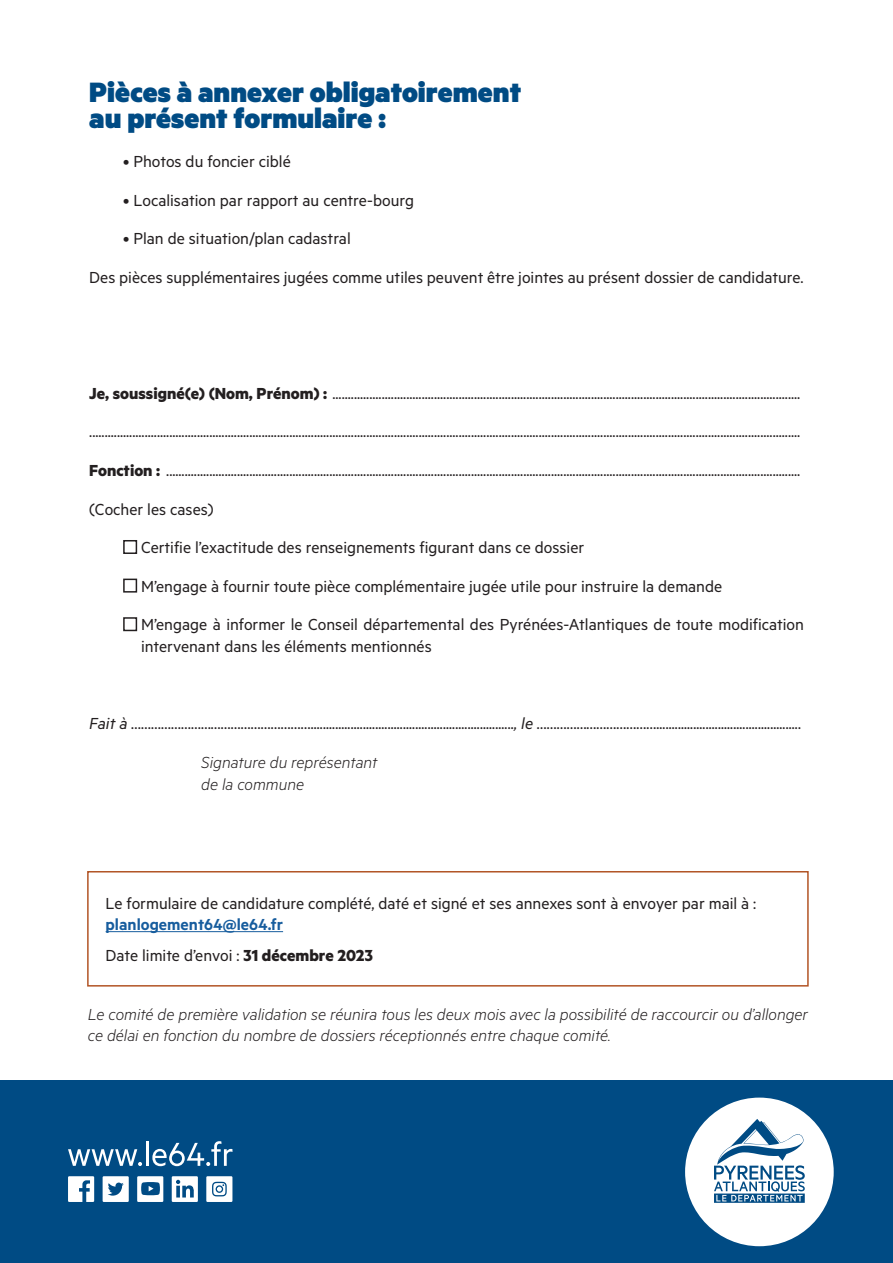
<style>
.page{position:relative;width:893px;height:1263px;background:#fff}
.page>*{position:absolute;margin:0;border:0;box-sizing:border-box;transform-origin:0 0}
.titre{font:900 31.5px "Metric";color:#004b84}
.Style_de_paragraphe{font:18px/21.6px "Metric";color:#231f20}
.t1{font:italic 300 18px/21.6px "Metric";color:#231f20}
.Style_de_paragraphe-2{font:italic 18px "Metric";color:#231f20}
.s1{font-weight:700}
.s2{font-weight:600;color:#175d9e}
</style>
<div class="page">
<div style="left:0;top:1080px;width:893px;height:183px;background:#004b84"></div>
<div style="left:685px;top:1097px;width:149px;height:149px;background:#fff;border-radius:50%"></div>
<svg style="left:714px;top:1119px;width:91px;height:84px"></svg>
<svg style="left:68px;top:1176px;width:26px;height:26px"></svg>
<svg style="left:103px;top:1176px;width:26px;height:26px"></svg>
<svg style="left:137px;top:1176px;width:26px;height:26px"></svg>
<svg style="left:172px;top:1176px;width:26px;height:26px"></svg>
<svg style="left:206px;top:1176px;width:26px;height:26px"></svg>
<svg style="left:68px;top:1149px;width:74px;height:17px"></svg>
<hr style="left:146px;top:1141px;width:3px;height:25px;background:#fff">
<svg style="left:152px;top:1141px;width:80px;height:25px"></svg>
<hr style="left:106px;top:931px;width:177px;height:1px;background:#175d9e">
<div style="left:87px;top:871px;width:722px;height:115px;border:2px solid #b25425"></div>
<p class="titre" style="left:89px;top:72px;width:433px">Pièces à annexer obligatoirement</p>
<p class="titre" style="left:89px;top:99px;width:298px">au présent formulaire :</p>
<p class="Style_de_paragraphe" style="left:123px;top:150px;width:169px">• Photos du foncier ciblé</p>
<p class="Style_de_paragraphe" style="left:123px;top:189px;width:292px">• Localisation par rapport au centre-bourg</p>
<p class="Style_de_paragraphe" style="left:123px;top:227px;width:229px">• Plan de situation/plan cadastral</p>
<p class="Style_de_paragraphe" style="left:89px;top:266px;width:716px">Des pièces supplémentaires jugées comme utiles peuvent être jointes au présent dossier de candidature.</p>
<p class="Style_de_paragraphe" style="left:89px;top:382px;width:712px"><span class="s1">Je, soussigné(e) (Nom, Prénom) :</span> ........................................................................................................................................................</p>
<p class="Style_de_paragraphe" style="left:89px;top:420px;width:713px">.......................................................................................................................................................................................................................................</p>
<p class="Style_de_paragraphe" style="left:89px;top:459px;width:713px"><span class="s1">Fonction :</span> ..............................................................................................................................................................................................................</p>
<p class="Style_de_paragraphe" style="left:89px;top:498px;width:126px">(Cocher les cases)</p>
<p class="Style_de_paragraphe" style="left:123px;top:536px;width:462px">■ Certifie l’exactitude des renseignements figurant dans ce dossier</p>
<p class="Style_de_paragraphe" style="left:123px;top:575px;width:600px">■ M’engage à fournir toute pièce complémentaire jugée utile pour instruire la demande</p>
<p class="Style_de_paragraphe" style="left:141px;top:613px;width:664px;text-indent:-18px">■ M’engage à informer le Conseil départemental des Pyrénées-Atlantiques de toute modification intervenant dans les éléments mentionnés</p>
<p class="Style_de_paragraphe-2" style="left:89px;top:713px;width:714px">Fait à ……………………………………………….................................................................., le ………………………………...............................................</p>
<p class="t1" style="left:201px;top:751px;width:178px">Signature du représentant</p>
<p class="t1" style="left:201px;top:772px;width:104px">de la commune</p>
<p class="Style_de_paragraphe" style="left:106px;top:892px;width:652px">Le formulaire de candidature complété, daté et signé et ses annexes sont à envoyer par mail à : <span class="s2">planlogement64@le64.fr</span></p>
<p class="Style_de_paragraphe" style="left:106px;top:943px;width:269px">Date limite d’envoi : <span class="s1">31 décembre 2023</span></p>
<p class="t1" style="left:88px;top:1002px;width:722px">Le comité de première validation se réunira tous les deux mois avec la possibilité de raccourcir ou d’allonger ce délai en fonction du nombre de dossiers réceptionnés entre chaque comité.</p>
</div>
